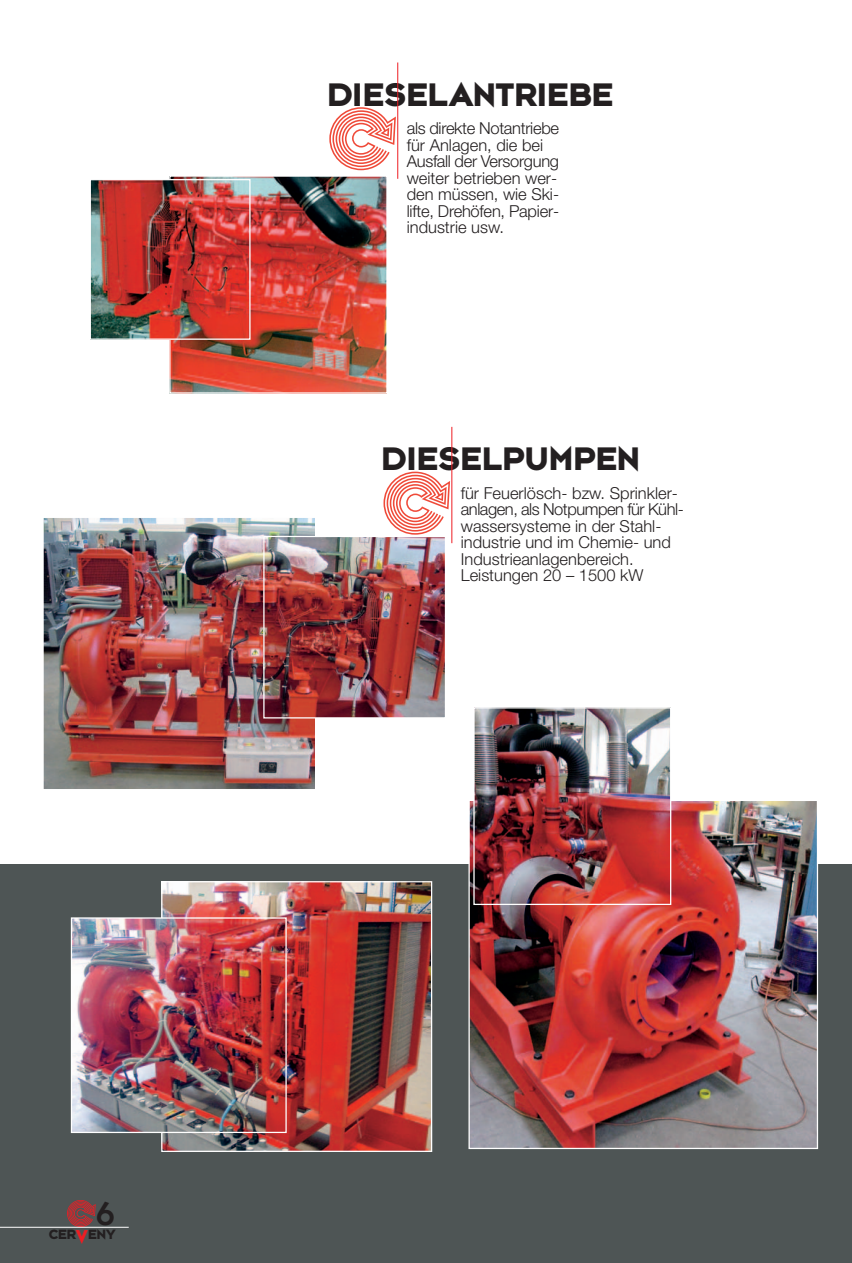
<style>
.page{position:relative;width:852px;height:1263px;background:#fff}
.page>*{position:absolute;margin:0;border:0;box-sizing:border-box;transform-origin:0 0}
.t1{font:700 36px "Bonn";color:#231f20}
.t2{font:300 36px "Bonn";color:#231f20}
.t3{font:300 16.5px/16.5px "Helvetica Neue";color:#231f20}
.t4{font:700 14.85px "Bonn";letter-spacing:-.01em;color:#231f20}
.s1{font-size:20.55px;color:#ee1d23}
</style>
<div class="page">
<div style="left:0;top:864px;width:851px;height:399px;background:#4e5555"></div>
<img style="left:67px;top:1200px;width:29px;height:26px">
<hr style="left:0;top:1227px;width:129px;height:1px;background:#fff">
<hr style="left:397px;top:62px;width:1px;height:117px;background:#ee1d23">
<svg style="left:329px;top:107px;width:67px;height:63px"></svg>
<img style="left:44px;top:519px;width:270px;height:269px">
<div style="left:42px;top:517px;width:274px;height:273px;border:1px solid #fff"></div>
<img style="left:265px;top:538px;width:179px;height:178px">
<div style="left:263px;top:536px;width:183px;height:182px;border:1px solid #fff"></div>
<img style="left:470px;top:802px;width:345px;height:345px">
<img style="left:475px;top:709px;width:194px;height:194px">
<div style="left:473px;top:707px;width:198px;height:198px;border:1px solid #fff"></div>
<img style="left:163px;top:883px;width:267px;height:267px">
<div style="left:161px;top:881px;width:271px;height:271px;border:1px solid #fff"></div>
<img style="left:73px;top:919px;width:211px;height:212px">
<div style="left:71px;top:917px;width:215px;height:216px;border:1px solid #fff"></div>
<img style="left:171px;top:177px;width:214px;height:215px">
<div style="left:169px;top:175px;width:218px;height:219px;border:1px solid #fff"></div>
<img style="left:92px;top:181px;width:156px;height:157px">
<div style="left:90px;top:179px;width:160px;height:161px;border:1px solid #fff"></div>
<hr style="left:451px;top:427px;width:1px;height:116px;background:#ee1d23">
<svg style="left:383px;top:472px;width:67px;height:63px"></svg>
<h1 class="t1" style="left:326px;top:82px;width:288px">DIESELANTRIEBE</h1>
<p class="t3" style="left:406px;top:122px;width:154px">als direkte Notantriebe für Anlagen, die bei<br>Ausfall der Versorgung weiter betrieben wer&shy;den müssen, wie Ski&shy;lifte, Drehöfen, Papier&shy;industrie usw.</p>
<h1 class="t1" style="left:380px;top:446px;width:260px">DIESELPUMPEN</h1>
<p class="t3" style="left:460px;top:486px;width:224px">für Feuerlösch- bzw. Sprinkler&shy;anlagen, als Notpumpen für Kühl&shy;wassersysteme in der Stahl&shy;industrie und im Chemie- und<br>Industrieanlagenbereich.<br>Leistungen 20 – 1500 kW</p>
<h1 class="t2" style="left:96px;top:1202px;width:21px">6</h1>
<p class="t4" style="left:49px;top:1229px;width:68px">CER<span class="s1">V</span>ENY</p>
</div>
